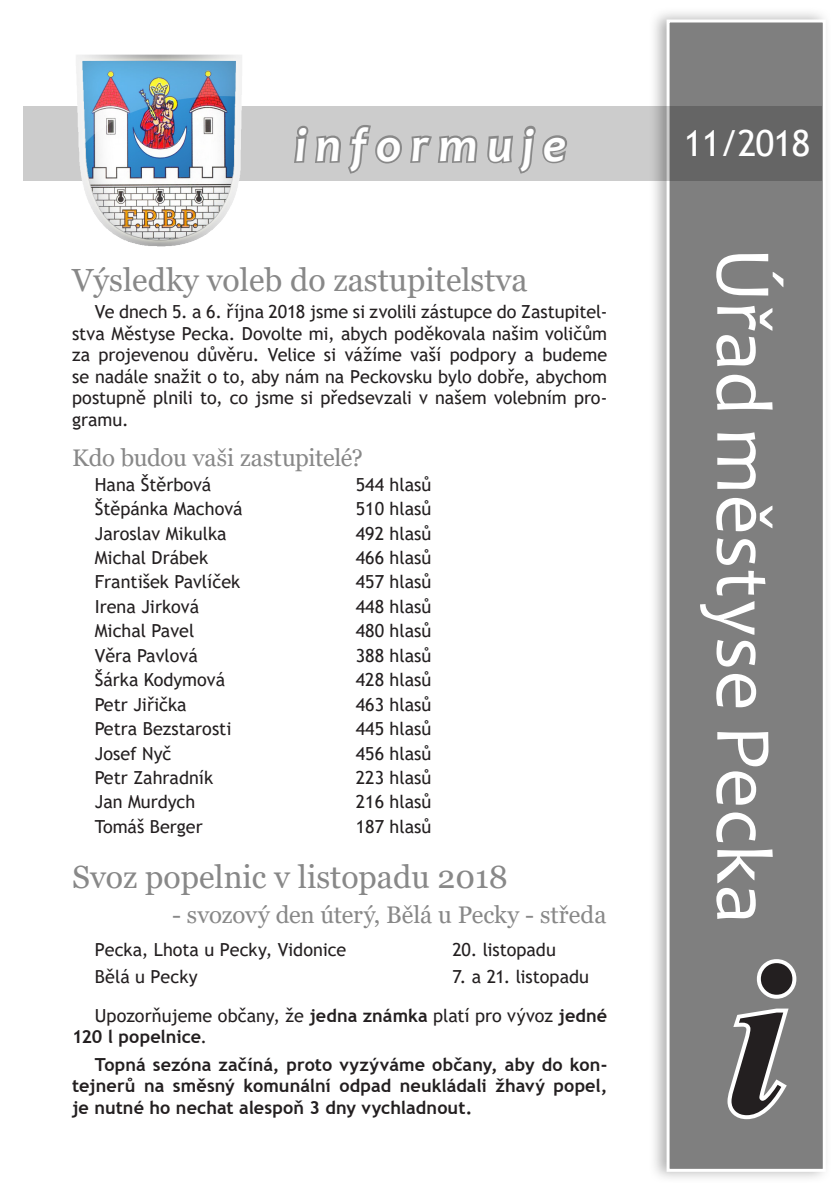
<style>
.page{position:relative;width:840px;height:1191px;background:#fff}
.page>*{position:absolute;margin:0;border:0;box-sizing:border-box;transform-origin:0 0}
.t1{font:italic 700 220px "Times New Roman";color:#231f20}
.t2{font:80px "Candara";color:#fff}
.t3{font:italic 700 48px "Candara";letter-spacing:.195em;color:#fff}
.t4{font:36px "Trebuchet MS";letter-spacing:-.025em;color:#fff}
.Nadpis_1{font:32px "Georgia";color:#888}
.Nadpis_2{font:24px "Georgia";letter-spacing:-.005em;color:#888}
.t5{font:18px/21.6px "Trebuchet MS";color:#231f20;text-align:justify}
.t6{font:700 18px/21.6px "Trebuchet MS";letter-spacing:.005em;color:#231f20;text-align:justify}
.s1{font-weight:700}
</style>
<div class="page">
<div style="left:24px;top:106px;width:797px;height:74px;background:#ccc"></div>
<div style="left:648px;top:8px;width:183px;height:1175px;background:#999;opacity:.75"></div>
<div style="left:666px;top:19px;width:159px;height:1152px;background:#7f7f7f;border:3px solid #fff"></div>
<svg style="left:294px;top:125px;width:184px;height:49px"></svg>
<svg style="left:487px;top:125px;width:80px;height:49px"></svg>
<svg style="left:727px;top:959px;width:70px;height:161px"></svg>
<img style="left:72px;top:54px;width:173px;height:193px">
<p class="t3" style="left:294px;top:115px;width:272px">informuje</p>
<p class="t4" style="left:683px;top:121px;width:128px">11/2018</p>
<p class="Nadpis_1" style="left:72px;top:260px;width:457px">Výsledky voleb do zastupitelstva</p>
<p class="t5" style="left:72px;top:301px;width:536px;text-indent:23px">Ve dnech 5. a 6. října 2018 jsme si zvolili zástupce do Zastupitel&shy;stva Městyse Pecka. Dovolte mi, abych poděkovala našim voličům za projevenou důvěru. Velice si vážíme vaší podpory a budeme se nadále snažit o to, aby nám na Peckovsku bylo dobře, abychom postupně plnili to, co jsme si předsevzali v našem volebním pro&shy;gramu.</p>
<p class="Nadpis_2" style="left:72px;top:443px;width:292px">Kdo budou vaši zastupitelé?</p>
<p class="t5" style="left:95px;top:473px;width:118px">Hana Štěrbová</p>
<p class="t5" style="left:355px;top:473px;width:77px">544 hlasů</p>
<p class="t5" style="left:95px;top:498px;width:149px">Štěpánka Machová</p>
<p class="t5" style="left:355px;top:498px;width:77px">510 hlasů</p>
<p class="t5" style="left:95px;top:522px;width:133px">Jaroslav Mikulka</p>
<p class="t5" style="left:355px;top:522px;width:77px">492 hlasů</p>
<p class="t5" style="left:95px;top:547px;width:115px">Michal Drábek</p>
<p class="t5" style="left:355px;top:547px;width:77px">466 hlasů</p>
<p class="t5" style="left:95px;top:571px;width:147px">František Pavlíček</p>
<p class="t5" style="left:355px;top:571px;width:77px">457 hlasů</p>
<p class="t5" style="left:95px;top:595px;width:106px">Irena Jirková</p>
<p class="t5" style="left:355px;top:595px;width:77px">448 hlasů</p>
<p class="t5" style="left:95px;top:620px;width:101px">Michal Pavel</p>
<p class="t5" style="left:355px;top:620px;width:77px">480 hlasů</p>
<p class="t5" style="left:95px;top:644px;width:104px">Věra Pavlová</p>
<p class="t5" style="left:355px;top:644px;width:77px">388 hlasů</p>
<p class="t5" style="left:95px;top:669px;width:132px">Šárka Kodymová</p>
<p class="t5" style="left:355px;top:669px;width:77px">428 hlasů</p>
<p class="t5" style="left:95px;top:693px;width:93px">Petr Jiřička</p>
<p class="t5" style="left:355px;top:693px;width:77px">463 hlasů</p>
<p class="t5" style="left:95px;top:718px;width:138px">Petra Bezstarosti</p>
<p class="t5" style="left:355px;top:718px;width:77px">445 hlasů</p>
<p class="t5" style="left:95px;top:742px;width:78px">Josef Nyč</p>
<p class="t5" style="left:355px;top:742px;width:77px">456 hlasů</p>
<p class="t5" style="left:95px;top:766px;width:120px">Petr Zahradník</p>
<p class="t5" style="left:355px;top:766px;width:77px">223 hlasů</p>
<p class="t5" style="left:95px;top:791px;width:102px">Jan Murdych</p>
<p class="t5" style="left:355px;top:791px;width:77px">216 hlasů</p>
<p class="t5" style="left:95px;top:815px;width:109px">Tomáš Berger</p>
<p class="t5" style="left:355px;top:815px;width:77px">187 hlasů</p>
<p class="Nadpis_1" style="left:72px;top:858px;width:437px">Svoz popelnic v listopadu 2018</p>
<p class="Nadpis_2" style="left:172px;top:900px;width:435px">- svozový den úterý, Bělá u Pecky - středa</p>
<p class="t5" style="left:95px;top:938px;width:253px">Pecka, Lhota u Pecky, Vidonice</p>
<p class="t5" style="left:452px;top:938px;width:105px">20. listopadu</p>
<p class="t5" style="left:95px;top:965px;width:104px">Bělá u Pecky</p>
<p class="t5" style="left:452px;top:965px;width:138px">7. a 21. listopadu</p>
<p class="t5" style="left:72px;top:1004px;width:536px;text-indent:23px">Upozorňujeme občany, že <span class="s1">jedna známka</span> platí pro vývoz <span class="s1">jedné<br>120 l popelnice</span>.</p>
<p class="t6" style="left:72px;top:1053px;width:536px;text-indent:23px">Topná sezóna začíná, proto vyzýváme občany, aby do kon&shy;tejnerů na směsný komunální odpad neukládali žhavý popel, je nutné ho nechat alespoň 3 dny vychladnout.</p>
<p class="t2" style="left:793px;top:247px;width:678px;rotate:90deg">Úřad městyse Pecka</p>
<p class="t1" style="left:726px;top:885px;width:63px">i</p>
</div>
